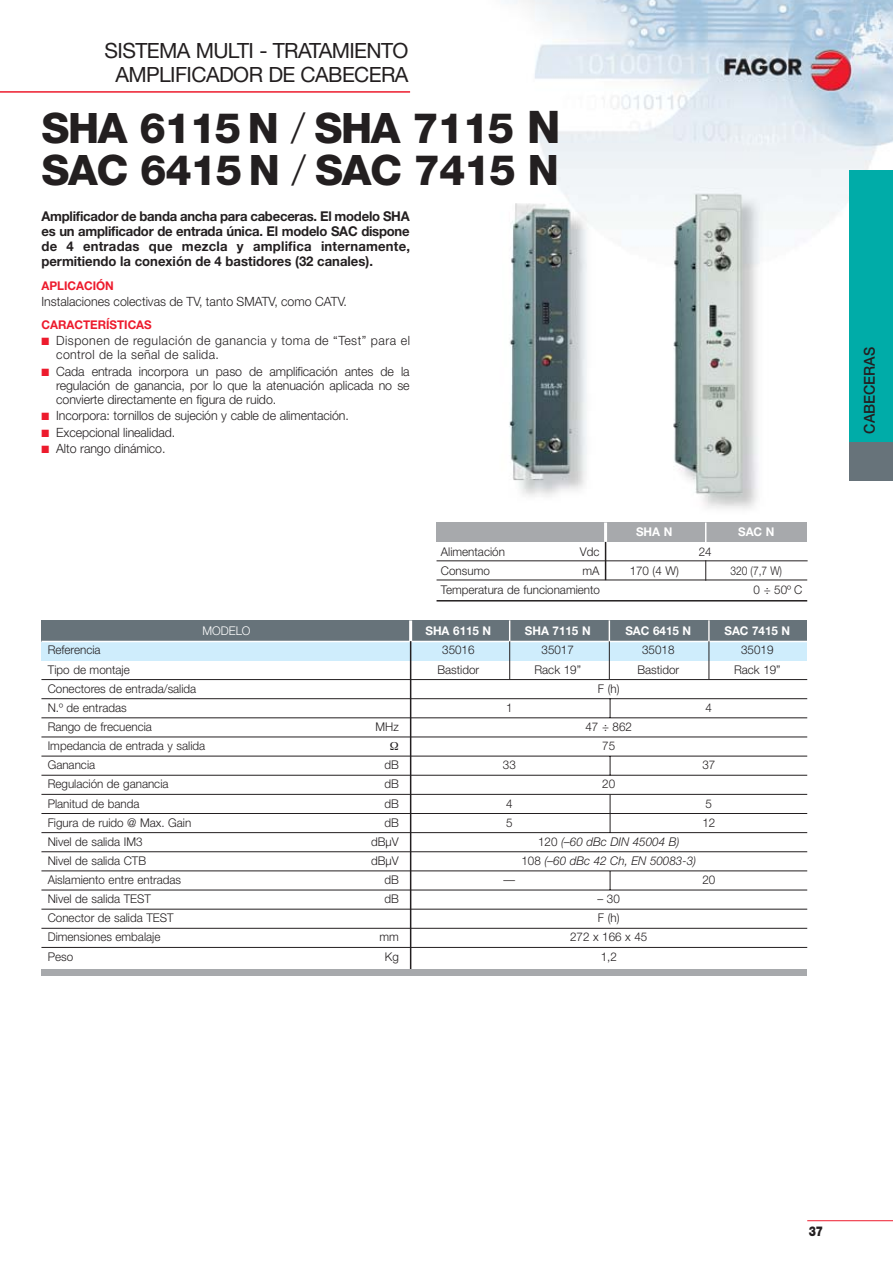
<style>
.page{position:relative;width:893px;height:1262px;background:#fff}
.page>*{position:absolute;margin:0;border:0;box-sizing:border-box;transform-origin:0 0}
.t1{font:800 42px/42px "Helvetica Neue";letter-spacing:-.03em;color:#231f20}
.t2{font:21px/24px "Helvetica Neue";letter-spacing:-.03em;color:#231f20;text-align:center}
.t3{font:500 15px "Helvetica Neue";color:#231f20;scale:.95 1}
.t4{font:700 13.5px/15px "Helvetica Neue";color:#231f20;text-align:justify}
.t5{font:900 13.5px "Helvetica Neue";color:#231f20;scale:.8 1}
.t6{font:300 12.75px/14.2px "Helvetica Neue";letter-spacing:-.005em;color:#231f20;text-align:justify}
.t7{font:300 12.75px/14.2px "Helvetica Neue";letter-spacing:.04em;color:#231f20}
.t8{font:300 12px "Helvetica Neue";color:#231f20}
.t9{font:italic 300 12px "Helvetica Neue";color:#231f20}
.t10{font:700 12px "Helvetica Neue";color:#fff}
.t11{font:700 12px "Helvetica Neue";color:#ed1b2d}
.t12{font:300 12px "Helvetica Neue";color:#231f20;scale:.85 1}
.t13{font:300 12px "Helvetica Neue";color:#fff}
.s1{font-weight:300}
.s2{font-size:45px}
.s3{color:#ed1b2d}
.s4{font-style:normal}
</style>
<div class="page">
<img style="left:41px;top:0;width:851px;height:1222px">
<div style="left:849px;top:170px;width:43px;height:298px;background:#00aca8"></div>
<div style="left:849px;top:443px;width:43px;height:38px;background:#67737a"></div>
<hr style="left:807px;top:1220px;width:85px;height:1px;background:#ed1b2d">
<div style="left:41px;top:211px;width:369px;height:269px;background:#fff"></div>
<div style="left:41px;top:641px;width:766px;height:19px;background:#cfedfc"></div>
<div style="left:41px;top:620px;width:766px;height:21px;background:#67737a"></div>
<hr style="left:41px;top:640px;width:766px;height:2px;background:#fff">
<hr style="left:409px;top:620px;width:3px;height:22px;background:#fff">
<hr style="left:410px;top:641px;width:1px;height:328px;background:#231f20">
<div style="left:41px;top:969px;width:766px;height:6px;background:#a7a9ac"></div>
<hr style="left:41px;top:679px;width:766px;height:1px;background:#231f20">
<hr style="left:41px;top:698px;width:766px;height:1px;background:#231f20">
<hr style="left:41px;top:717px;width:766px;height:1px;background:#231f20">
<hr style="left:41px;top:736px;width:766px;height:1px;background:#231f20">
<hr style="left:41px;top:756px;width:766px;height:1px;background:#231f20">
<hr style="left:41px;top:775px;width:766px;height:1px;background:#231f20">
<hr style="left:41px;top:794px;width:766px;height:1px;background:#231f20">
<hr style="left:41px;top:813px;width:766px;height:1px;background:#231f20">
<hr style="left:41px;top:832px;width:766px;height:1px;background:#231f20">
<hr style="left:41px;top:851px;width:766px;height:1px;background:#231f20">
<hr style="left:41px;top:870px;width:766px;height:1px;background:#231f20">
<hr style="left:41px;top:889px;width:766px;height:1px;background:#231f20">
<hr style="left:41px;top:909px;width:766px;height:1px;background:#231f20">
<hr style="left:41px;top:928px;width:766px;height:1px;background:#231f20">
<hr style="left:41px;top:947px;width:766px;height:1px;background:#231f20">
<hr style="left:509px;top:620px;width:1px;height:59px;background:#231f20">
<svg style="left:609px;top:698px;width:1px;height:19px"></svg>
<svg style="left:609px;top:757px;width:1px;height:18px"></svg>
<svg style="left:609px;top:871px;width:1px;height:19px"></svg>
<hr style="left:609px;top:795px;width:1px;height:38px;background:#231f20">
<svg style="left:509px;top:620px;width:1px;height:21px"></svg>
<hr style="left:609px;top:620px;width:1px;height:59px;background:#231f20">
<hr style="left:608px;top:620px;width:2px;height:21px;background:#fff">
<hr style="left:708px;top:620px;width:1px;height:59px;background:#231f20">
<svg style="left:708px;top:620px;width:1px;height:21px"></svg>
<hr style="left:436px;top:579px;width:371px;height:1px;background:#231f20">
<hr style="left:436px;top:600px;width:371px;height:1px;background:#231f20">
<hr style="left:436px;top:560px;width:371px;height:1px;background:#231f20">
<div style="left:436px;top:522px;width:371px;height:19px;background:#a7a9ac"></div>
<hr style="left:0;top:91px;width:410px;height:2px;background:#ed1b2d">
<hr style="left:604px;top:542px;width:2px;height:38px;background:#231f20">
<svg style="left:705px;top:560px;width:1px;height:20px"></svg>
<hr style="left:604px;top:522px;width:3px;height:20px;background:#fff">
<svg style="left:705px;top:522px;width:1px;height:22px"></svg>
<svg style="left:390px;top:742px;width:8px;height:8px"></svg>
<h2 class="t2" style="left:104px;top:40px;width:305px">SISTEMA MULTI - TRATAMIENTO<br>AMPLIFICADOR DE CABECERA</h2>
<h1 class="t1" style="left:41px;top:110px;width:520px">SHA 6115 N <span class="s1">/</span> SHA 7115 <span class="s2">N<br></span>SAC 6415 N <span class="s1">/</span> SAC 7415 N</h1>
<p class="t4" style="left:41px;top:210px;width:370px">Amplificador de banda ancha para cabeceras. El modelo SHA es un amplificador de entrada única. El modelo SAC dispone de 4 entradas que mezcla y amplifica internamente, permitiendo la conexión de 4 bastidores (32 canales).</p>
<p class="t11" style="left:41px;top:281px;width:74px">APLICACIÓN</p>
<p class="t6" style="left:41px;top:296px;width:307px">Instalaciones colectivas de TV, tanto SMATV, como CATV.</p>
<p class="t11" style="left:41px;top:320px;width:112px">CARACTERÍSTICAS</p>
<p class="t7" style="left:56px;top:334px;width:355px;text-indent:-15px"><span class="s3">■</span> Disponen de regulación de ganancia y toma de “Test” para el control de la señal de salida.</p>
<p class="t6" style="left:56px;top:365px;width:355px;text-indent:-15px"><span class="s3">■</span> Cada entrada incorpora un paso de amplificación antes de la regulación de ganancia, por lo que la atenuación aplicada no se convierte directamente en figura de ruido.</p>
<p class="t6" style="left:41px;top:410px;width:309px"><span class="s3">■</span> Incorpora: tornillos de sujeción y cable de alimentación.</p>
<p class="t6" style="left:41px;top:426px;width:135px"><span class="s3">■</span> Excepcional linealidad.</p>
<p class="t6" style="left:41px;top:443px;width:125px"><span class="s3">■</span> Alto rango dinámico.</p>
<p class="t10" style="left:636px;top:528px;width:38px">SHA N</p>
<p class="t10" style="left:738px;top:528px;width:38px">SAC N</p>
<p class="t8" style="left:441px;top:547px;width:66px">Alimentación</p>
<p class="t8" style="left:580px;top:547px;width:21px">Vdc</p>
<p class="t8" style="left:698px;top:547px;width:14px">24</p>
<p class="t8" style="left:441px;top:566px;width:50px">Consumo</p>
<p class="t8" style="left:582px;top:566px;width:19px">mA</p>
<p class="t8" style="left:629px;top:566px;width:51px">170 (4 W)</p>
<p class="t12" style="left:730px;top:566px;width:62px">320 (7,7 W)</p>
<p class="t8" style="left:441px;top:586px;width:161px">Temperatura de funcionamiento</p>
<p class="t8" style="left:753px;top:586px;width:50px">0 ÷ 50º C</p>
<p class="t13" style="left:202px;top:626px;width:50px">MODELO</p>
<p class="t10" style="left:425px;top:626px;width:67px">SHA 6115 N</p>
<p class="t10" style="left:525px;top:626px;width:67px">SHA 7115 N</p>
<p class="t10" style="left:625px;top:626px;width:67px">SAC 6415 N</p>
<p class="t10" style="left:724px;top:626px;width:67px">SAC 7415 N</p>
<p class="t8" style="left:48px;top:646px;width:54px">Referencia</p>
<p class="t8" style="left:442px;top:646px;width:34px">35016</p>
<p class="t8" style="left:541px;top:646px;width:34px">35017</p>
<p class="t8" style="left:642px;top:646px;width:34px">35018</p>
<p class="t8" style="left:741px;top:646px;width:34px">35019</p>
<p class="t8" style="left:48px;top:665px;width:83px">Tipo de montaje</p>
<p class="t8" style="left:437px;top:665px;width:43px">Bastidor</p>
<p class="t8" style="left:534px;top:665px;width:48px">Rack 19”</p>
<p class="t8" style="left:637px;top:665px;width:43px">Bastidor</p>
<p class="t8" style="left:734px;top:665px;width:48px">Rack 19”</p>
<p class="t8" style="left:48px;top:684px;width:150px">Conectores de entrada/salida</p>
<p class="t8" style="left:598px;top:684px;width:23px">F (h)</p>
<p class="t8" style="left:48px;top:703px;width:80px">N.º de entradas</p>
<p class="t8" style="left:506px;top:703px;width:8px">1</p>
<p class="t8" style="left:705px;top:703px;width:8px">4</p>
<p class="t8" style="left:48px;top:722px;width:106px">Rango de frecuencia</p>
<p class="t8" style="left:375px;top:722px;width:25px">MHz</p>
<p class="t8" style="left:585px;top:722px;width:48px">47 ÷ 862</p>
<p class="t8" style="left:48px;top:741px;width:159px">Impedancia de entrada y salida</p>
<p class="t8" style="left:602px;top:741px;width:14px">75</p>
<p class="t8" style="left:48px;top:760px;width:49px">Ganancia</p>
<p class="t8" style="left:384px;top:760px;width:16px">dB</p>
<p class="t8" style="left:503px;top:760px;width:14px">33</p>
<p class="t8" style="left:702px;top:760px;width:14px">37</p>
<p class="t8" style="left:48px;top:780px;width:122px">Regulación de ganancia</p>
<p class="t8" style="left:384px;top:780px;width:16px">dB</p>
<p class="t8" style="left:602px;top:780px;width:14px">20</p>
<p class="t8" style="left:48px;top:799px;width:93px">Planitud de banda</p>
<p class="t8" style="left:384px;top:799px;width:16px">dB</p>
<p class="t8" style="left:506px;top:799px;width:8px">4</p>
<p class="t8" style="left:705px;top:799px;width:8px">5</p>
<p class="t8" style="left:48px;top:818px;width:145px">Figura de ruido @ Max. Gain</p>
<p class="t8" style="left:384px;top:818px;width:16px">dB</p>
<p class="t8" style="left:506px;top:818px;width:8px">5</p>
<p class="t8" style="left:702px;top:818px;width:14px">12</p>
<p class="t8" style="left:48px;top:837px;width:96px">Nivel de salida IM3</p>
<p class="t8" style="left:371px;top:837px;width:29px">dBµV</p>
<p class="t9" style="left:538px;top:837px;width:143px"><span class="s4">120</span> (–60 dBc DIN 45004 B)</p>
<p class="t8" style="left:48px;top:856px;width:100px">Nivel de salida CTB</p>
<p class="t8" style="left:371px;top:856px;width:29px">dBµV</p>
<p class="t9" style="left:521px;top:856px;width:176px"><span class="s4">108</span> (–60 dBc 42 Ch, EN 50083-3)</p>
<p class="t8" style="left:48px;top:875px;width:135px">Aislamiento entre entradas</p>
<p class="t8" style="left:384px;top:875px;width:16px">dB</p>
<p class="t8" style="left:503px;top:875px;width:13px">—</p>
<p class="t8" style="left:702px;top:875px;width:14px">20</p>
<p class="t8" style="left:48px;top:894px;width:105px">Nivel de salida TEST</p>
<p class="t8" style="left:384px;top:894px;width:16px">dB</p>
<p class="t8" style="left:597px;top:894px;width:24px">– 30</p>
<p class="t8" style="left:48px;top:913px;width:127px">Conector de salida TEST</p>
<p class="t8" style="left:598px;top:913px;width:23px">F (h)</p>
<p class="t8" style="left:48px;top:933px;width:114px">Dimensiones embalaje</p>
<p class="t8" style="left:379px;top:933px;width:21px">mm</p>
<p class="t8" style="left:570px;top:933px;width:79px">272 x 166 x 45</p>
<p class="t8" style="left:48px;top:952px;width:27px">Peso</p>
<p class="t8" style="left:385px;top:952px;width:16px">Kg</p>
<p class="t8" style="left:600px;top:952px;width:18px">1,2</p>
<p class="t3" style="left:864px;top:434px;width:93px;rotate:-90deg">CABECERAS</p>
<p class="t5" style="left:808px;top:1226px;width:20px">37</p>
</div>
